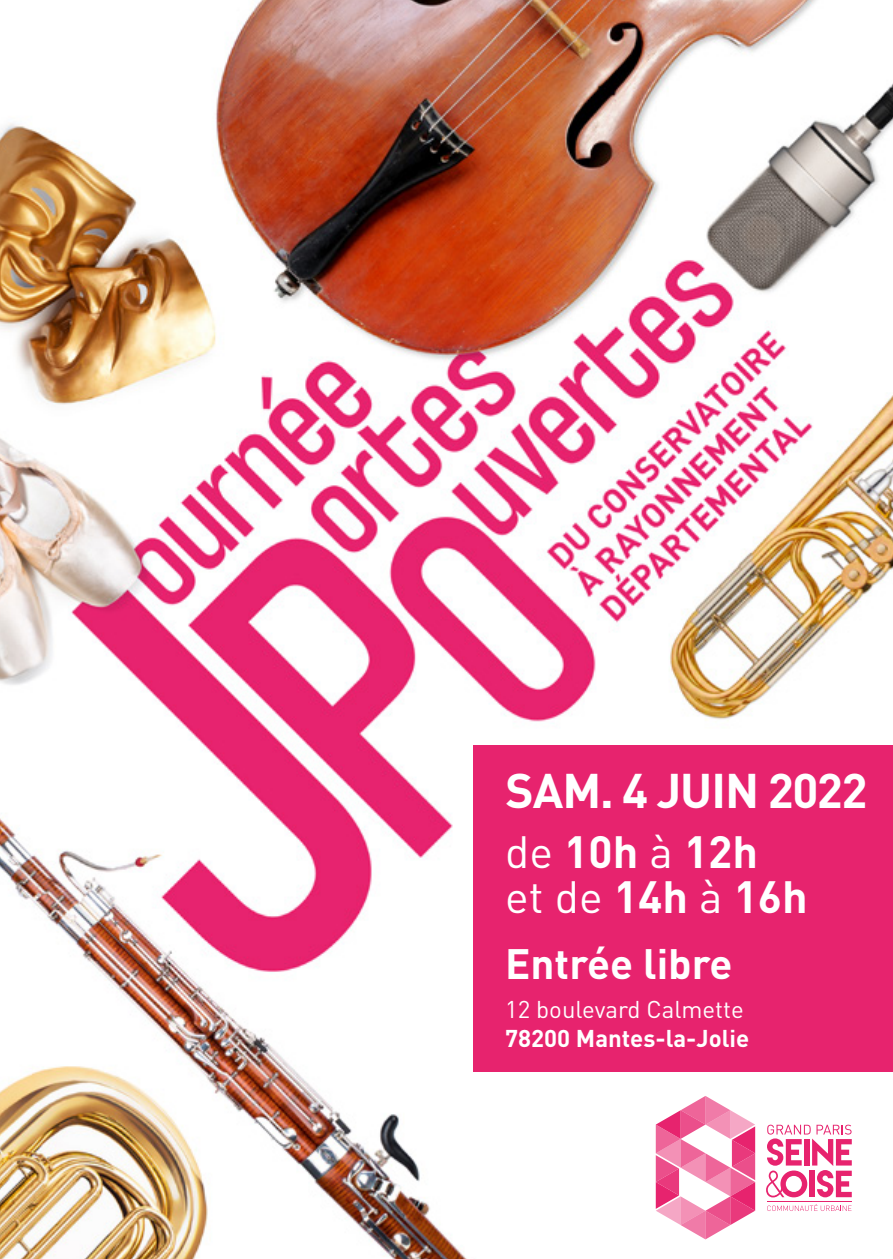
<style>
.page{position:relative;width:893px;height:1259px;background:#fff}
.page>*{position:absolute;margin:0;border:0;box-sizing:border-box;transform-origin:0 0}
.t1{font:700 48px "DINOT";letter-spacing:-.02em;color:#fff}
.t2{font:700 44.7px/45px "DINOT";color:#fff}
.t3{font:700 42px "DINOT";color:#fff}
.t4{font:700 24px "DINOT";color:#fff}
.t5{font:24px "DINOT";color:#fff}
.s1{font-weight:400}
</style>
<div class="page">
<img style="left:0;top:0;width:893px;height:1259px">
<svg style="left:766px;top:1124px;width:86px;height:73px"></svg>
<hr style="left:767px;top:1201px;width:84px;height:1px;background:#e7236e">
<svg style="left:767px;top:1204px;width:84px;height:7px"></svg>
<svg style="left:656px;top:1096px;width:99px;height:143px"></svg>
<div style="left:473px;top:745px;width:420px;height:326px;background:#e7236e"></div>
<p class="t1" style="left:505px;top:759px;width:364px">SAM. 4 JUIN 2022</p>
<p class="t2" style="left:505px;top:828px;width:304px"><span class="s1">de</span> 10h <span class="s1">à</span> 12h <span class="s1">et de</span> 14h <span class="s1">à</span> 16h</p>
<p class="t3" style="left:505px;top:936px;width:229px">Entrée libre</p>
<p class="t5" style="left:505px;top:994px;width:240px">12 boulevard Calmette</p>
<p class="t4" style="left:505px;top:1022px;width:246px">78200 Mantes-la-Jolie</p>
</div>
